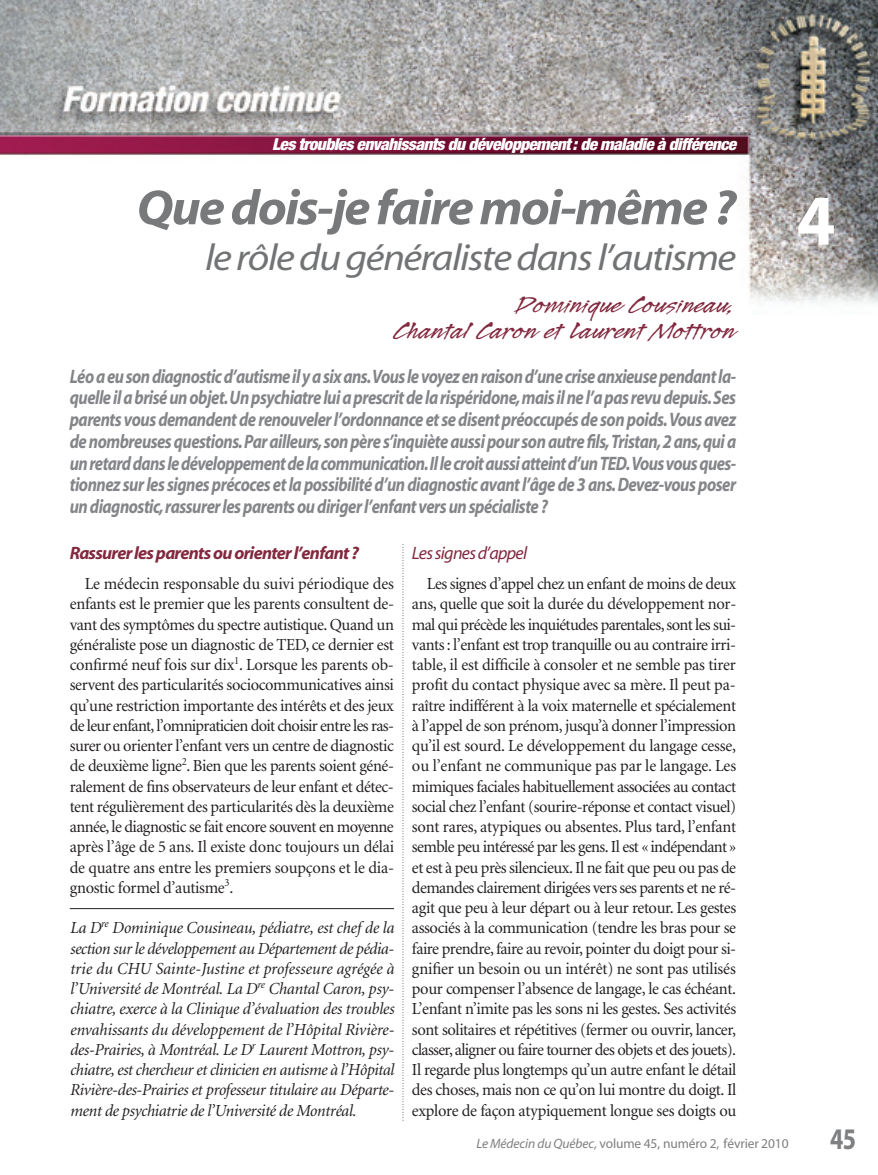
<style>
.page{position:relative;width:878px;height:1175px;background:#fff}
.page>*{position:absolute;margin:0;border:0;box-sizing:border-box;transform-origin:0 0}
.t1{font:700 72px "Myriad";color:#fff}
.t2{font:italic 700 49.5px "Myriad";letter-spacing:-.035em;color:#77797b;scale:1.05 1}
.t3{font:italic 37.5px "Myriad";letter-spacing:-.035em;color:#717375;scale:1.1 1}
.t4{font:700 30px "Myriad";color:#7d7f81;scale:.8 1}
.t5{font:27px/26.2px "Legault Std";color:#82293f;text-align:right;scale:1.2 1}
.t6{font:italic 700 19.5px/21.8px "Myriad";letter-spacing:-.03em;color:#838588;text-align:justify;scale:.85 1}
.t7{font:italic 700 18px "Myriad";letter-spacing:-.04em;color:#82293f}
.t8{font:italic 18px "Myriad";letter-spacing:-.04em;color:#82293f}
.t9{font:16.8px/20.2px "Minion";letter-spacing:-.02em;color:#231f20;text-align:justify}
.t10{font:italic 16.8px/20.2px "Minion";letter-spacing:-.02em;color:#231f20;text-align:justify}
.t11{font:italic 900 condensed 16.5px "Helvetica Neue";color:#fff;scale:1.05 1}
.t12{font:13.5px "Myriad";letter-spacing:-.01em;color:#7d7f81}
.s1{font-style:italic}
</style>
<div class="page">
<img style="left:0;top:0;width:878px;height:304px">
<svg style="left:402px;top:544px;width:1px;height:576px"></svg>
<hr style="left:70px;top:908px;width:324px;height:1px;background:#231f20">
<p class="t11" style="left:272px;top:134px;width:447px">Lestroublesenvahissantsdudéveloppement: demaladieàdifférence</p>
<h2 class="t2" style="left:137px;top:182px;width:572px">Que dois-je faire moi-même ?</h2>
<h3 class="t3" style="left:205px;top:239px;width:484px">le rôle du généraliste dans l’autisme</h3>
<h3 class="t5" style="left:394px;top:293px;width:286px">Dominique Cousineau,<br>Chantal Caron et Laurent Mottron</h3>
<p class="t6" style="left:70px;top:366px;width:785px">Léo a eu son diagnostic d’autisme il y a six ans.Vous le voyez en raison d’une crise anxieuse pendant la&shy;quelle il a brisé un objet.Un psychiatre lui a prescrit de la rispéridone,mais il ne l’a pas revu depuis.Ses parents vous demandent de renouveler l’ordonnance et se disent préoccupés de son poids.Vous avez de nombreuses questions.Par ailleurs,son père s’inquiète aussi pour son autre fils,Tristan,2 ans,qui a un retard dans le développement de la communication.Il le croit aussi atteint d’un TED.Vous vous ques&shy;tionnez sur les signes précoces et la possibilité d’un diagnostic avant l’âge de 3 ans.Devez-vous poser un diagnostic,rassurer les parents ou diriger l’enfant vers un spécialiste ?</p>
<h1 class="t1" style="left:796px;top:183px;width:40px">4</h1>
<p class="t7" style="left:70px;top:543px;width:291px">Rassurer les parents ou orienter l’enfant ?</p>
<p class="t9" style="left:70px;top:574px;width:326px;text-indent:15px">Le médecin responsable du suivi périodique des enfants est le premier que les parents consultent de&shy;vant des symptômes du spectre autistique. Quand un généraliste pose un diagnostic de TED, ce dernier est confirmé neuf fois sur dix<sup>1</sup>. Lorsque les parents ob&shy;servent des particularités sociocommunicatives ainsi qu’une restriction importante des intérêts et des jeux de leur enfant,l’omnipraticien doit choisir entre les ras&shy;surer ou orienter l’enfant vers un centre de diagnostic de deuxième ligne<sup>2</sup>. Bien que les parents soient géné&shy;ralement de fins observateurs de leur enfant et détec&shy;tent régulièrement des particularités dès la deuxième année, le diagnostic se fait encore souvent en moyenne après l’âge de 5 ans. Il existe donc toujours un délai de quatre ans entre les premiers soupçons et le dia&shy;gnostic formel d’autisme<sup>3</sup>.</p>
<p class="t10" style="left:70px;top:918px;width:326px">La D<sup>re</sup> Dominique Cousineau, pédiatre, est chef de la section sur le développement au Département de pédia&shy;trie du CHU Sainte-Justine et professeure agrégée à l’Université de Montréal. La D<sup>re</sup> Chantal Caron, psy&shy;chiatre, exerce à la Clinique d’évaluation des troubles envahissants du développement de l’Hôpital Rivière&shy;des-Prairies, à Montréal. Le D<sup>r</sup> Laurent Mottron, psy&shy;chiatre, est chercheur et clinicien en autisme à l’Hôpital Rivière-des-Prairies et professeur titulaire au Départe&shy;ment de psychiatrie de l’Université de Montréal.</p>
<p class="t8" style="left:412px;top:544px;width:117px">Les signes d’appel</p>
<p class="t9" style="left:412px;top:574px;width:326px;text-indent:15px">Les signes d’appel chez un enfant de moins de deux ans, quelle que soit la durée du développement nor&shy;mal qui précède les inquiétudes parentales, sont les sui&shy;vants : l’enfant est trop tranquille ou au contraire irri&shy;table, il est difficile à consoler et ne semble pas tirer profit du contact physique avec sa mère. Il peut pa&shy;raître indifférent à la voix maternelle et spécialement à l’appel de son prénom, jusqu’à donner l’impression qu’il est sourd. Le développement du langage cesse, ou l’enfant ne communique pas par le langage. Les mimiques faciales habituellement associées au contact social chez l’enfant (sourire-réponse et contact visuel) sont rares, atypiques ou absentes. Plus tard, l’enfant semble peu intéressé par les gens. Il est «indépendant» et est à peu près silencieux. Il ne fait que peu ou pas de demandes clairement dirigées vers ses parents et ne ré&shy;agit que peu à leur départ ou à leur retour. Les gestes associés à la communication (tendre les bras pour se faire prendre, faire au revoir, pointer du doigt pour si&shy;gnifier un besoin ou un intérêt) ne sont pas utilisés pour compenser l’absence de langage, le cas échéant.<br>L’enfant n’imite pas les sons ni les gestes. Ses activités sont solitaires et répétitives (fermer ou ouvrir, lancer, classer, aligner ou faire tourner des objets et des jouets).<br>Il regarde plus longtemps qu’un autre enfant le détail des choses, mais non ce qu’on lui montre du doigt. Il explore de façon atypiquement longue ses doigts ou</p>
<p class="t12" style="left:476px;top:1137px;width:314px"><span class="s1">Le Médecin du Québec,</span> volume 45, numéro 2, février 2010</p>
<h3 class="t4" style="left:830px;top:1123px;width:34px">45</h3>
</div>
